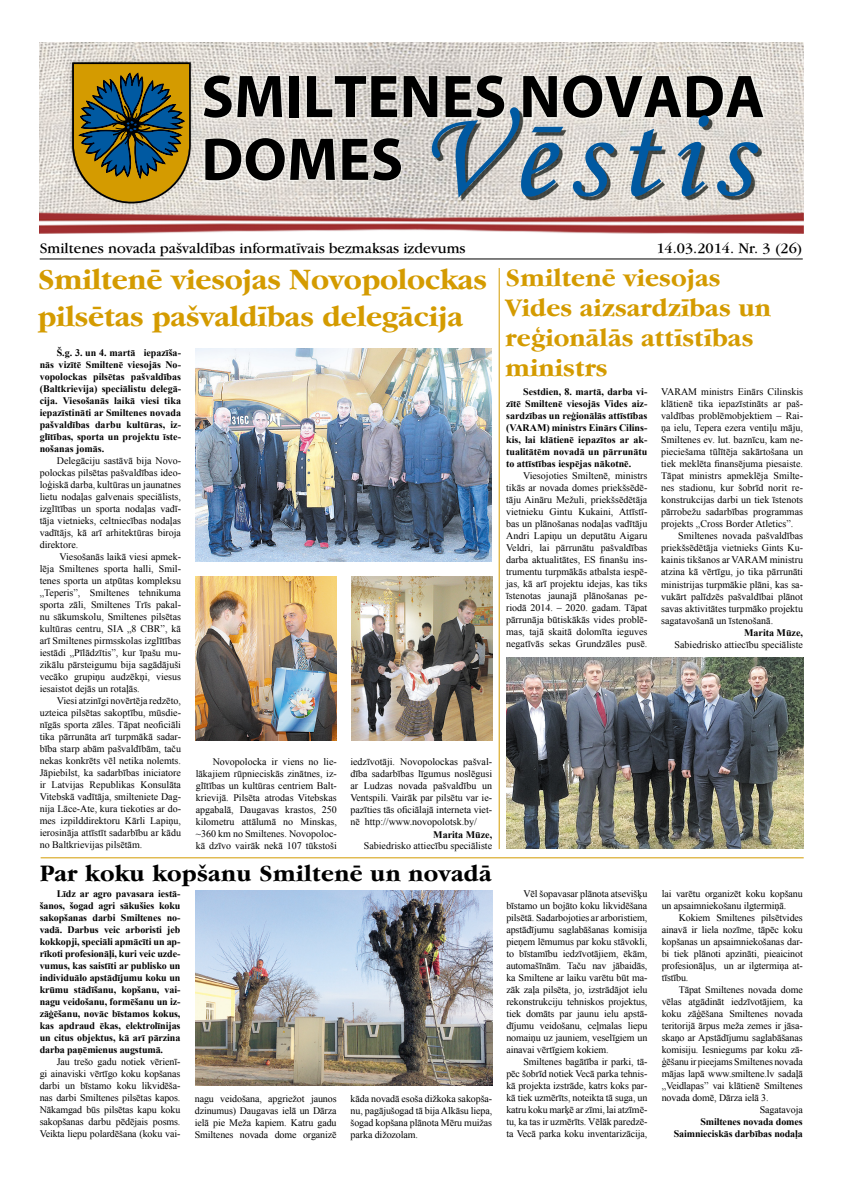
<style>
.page{position:relative;width:851px;height:1191px;background:#fff}
.page>*{position:absolute;margin:0;border:0;box-sizing:border-box;transform-origin:0 0}
.t1{font:700 30px/37px "Garamond IT Cby TL";letter-spacing:-.01em;color:#d49b00}
.t2{font:700 26px/30px "Garamond IT Cby TL";color:#d49b00}
.t3{font:700 24px "Garamond IT Cby TL";letter-spacing:.01em;color:#000}
.t4{font:15px "Garamond IT Cby TL";color:#000}
.t5{font:10px/12px "Times New Roman";color:#000;text-align:justify}
.t6{font:700 10px/12px "Times New Roman";color:#000;text-align:justify}
</style>
<div class="page">
<img style="left:506px;top:658px;width:296px;height:190px">
<hr style="left:40px;top:258px;width:762px;height:1px;background:#000">
<img style="left:40px;top:203px;width:762px;height:31px">
<svg style="left:40px;top:43px;width:762px;height:160px"></svg>
<hr style="left:41px;top:857px;width:762px;height:1px;background:#d49b00">
<hr style="left:498px;top:268px;width:1px;height:581px;background:#d49b00">
<img style="left:351px;top:576px;width:141px;height:164px">
<img style="left:195px;top:348px;width:296px;height:213px">
<img style="left:195px;top:890px;width:297px;height:195px">
<img style="left:195px;top:576px;width:141px;height:164px">
<h3 class="t4" style="left:40px;top:239px;width:427px">Smiltenes novada pašvaldības informatīvais bezmaksas izdevums</h3>
<h3 class="t4" style="left:656px;top:239px;width:148px">14.03.2014. Nr. 3 (26)</h3>
<h1 class="t1" style="left:38px;top:259px;width:451px">Smiltenē viesojas Novopolockas pilsētas pašvaldības delegācija</h1>
<p class="t6" style="left:40px;top:346px;width:143px;text-indent:17px">Š.g. 3. un 4. martā iepazīša&shy;nās vizītē Smiltenē viesojās No&shy;vopolockas pilsētas pašvaldības (Baltkrievija) speciālistu delegā&shy;cija. Viesošanās laikā viesi tika iepazīstināti ar Smiltenes novada pašvaldības darbu kultūras, iz&shy;glītības, sporta un projektu īste&shy;nošanas jomās.</p>
<p class="t5" style="left:40px;top:454px;width:143px;text-indent:17px">Delegāciju sastāvā bija Novo&shy;polockas pilsētas pašvaldības ideo&shy;loģiskā darba, kultūras un jaunatnes lietu nodaļas galvenais speciālists, izglītības un sporta nodaļas vadī&shy;tāja vietnieks, celtniecības nodaļas vadītājs, kā arī arhitektūras biroja direktore.</p>
<p class="t5" style="left:40px;top:550px;width:143px;text-indent:20px">Viesošanās laikā viesi apmek&shy;lēja Smiltenes sporta halli, Smil&shy;tenes sporta un atpūtas kompleksu „Teperis”, Smiltenes tehnikuma sporta zāli, Smiltenes Trīs pakal&shy;nu sākumskolu, Smiltenes pilsētas kultūras centru, SIA „8 CBR”, kā arī Smiltenes pirmsskolas izglītības iestādi „Pīlādzītis”, kur īpašu mu&shy;zikālu pārsteigumu bija sagādājuši vecāko grupiņu audzēkņi, viesus iesaistot dejās un rotaļās.</p>
<p class="t5" style="left:40px;top:694px;width:143px;text-indent:17px">Viesi atzinīgi novērtēja redzēto, uzteica pilsētas sakoptību, mūsdie&shy;nīgās sporta zāles. Tāpat neoficiāli tika pārrunāta arī turpmākā sadar&shy;bība starp abām pašvaldībām, taču nekas konkrēts vēl netika nolemts.<br>Jāpiebilst, ka sadarbības iniciatore ir Latvijas Republikas Konsulāta Vitebskā vadītāja, smilteniete Dag&shy;nija Lāce-Ate, kura tiekoties ar do&shy;mes izpilddirektoru Kārli Lapiņu, ierosināja attīstīt sadarbību ar kādu no Baltkrievijas pilsētām.</p>
<p class="t6" style="left:40px;top:887px;width:142px;text-indent:17px">Līdz ar agro pavasara iestā&shy;šanos, šogad agri sākušies koku sakopšanas darbi Smiltenes no&shy;vadā. Darbus veic arboristi jeb kokkopji, speciāli apmācīti un ap&shy;rīkoti profesionāļi, kuri veic uzde&shy;vumus, kas saistīti ar publisko un individuālo apstādījumu koku un krūmu stādīšanu, kopšanu, vai&shy;nagu veidošanu, formēšanu un iz&shy;zāģēšanu, novāc bīstamos kokus, kas apdraud ēkas, elektrolīnijas un citus objektus, kā arī pārzina darba paņēmienus augstumā.</p>
<p class="t5" style="left:40px;top:1055px;width:142px;text-indent:17px">Jau trešo gadu notiek vērienī&shy;gi ainaviski vērtīgo koku kopšanas darbi un bīstamo koku likvidēša&shy;nas darbi Smiltenes pilsētas kapos.<br>Nākamgad būs pilsētas kapu koku sakopšanas darbu pēdējais posms.<br>Veikta liepu polardēšana (koku vai-</p>
<p class="t5" style="left:196px;top:755px;width:143px;text-indent:17px">Novopolocka ir viens no lie&shy;lākajiem rūpnieciskās zinātnes, iz&shy;glītības un kultūras centriem Balt&shy;krievijā. Pilsēta atrodas Vitebskas apgabalā, Daugavas krastos, 250 kilometru attālumā no Minskas, ~360 km no Smiltenes. Novopoloc&shy;kā dzīvo vairāk nekā 107 tūkstoši</p>
<p class="t5" style="left:350px;top:755px;width:143px">iedzīvotāji. Novopolockas pašval&shy;dība sadarbības līgumus noslēgusi ar Ludzas novada pašvaldību un Ventspili. Vairāk par pilsētu var ie&shy;pazīties tās oficiālajā interneta viet&shy;nē http://www.novopolotsk.by/</p>
<p class="t6" style="left:433px;top:828px;width:60px">Marita Mūze,</p>
<p class="t5" style="left:364px;top:839px;width:130px">Sabiedrisko attiecību speciāliste</p>
<h3 class="t3" style="left:40px;top:857px;width:453px">Par koku kopšanu Smiltenē un novadā</h3>
<p class="t5" style="left:195px;top:1093px;width:143px">nagu veidošana, apgriežot jaunos dzinumus) Daugavas ielā un Dārza ielā pie Meža kapiem. Katru gadu Smiltenes novada dome organizē</p>
<p class="t5" style="left:350px;top:1093px;width:143px">kāda novadā esoša dižkoka sakopša&shy;nu, pagājušogad tā bija Alkāsu liepa, šogad kopšana plānota Mēru muižas parka dižozolam.</p>
<h2 class="t2" style="left:505px;top:261px;width:267px">Smiltenē viesojas<br>Vides aizsardzības un reģionālās attīstības ministrs</h2>
<p class="t5" style="left:661px;top:386px;width:143px">VARAM ministrs Einārs Cilinskis</p>
<p class="t5" style="left:661px;top:398px;width:143px">klātienē tika iepazīstināts ar paš-</p>
<p class="t5" style="left:661px;top:410px;width:143px">valdības problēmobjektiem – Rai-</p>
<p class="t5" style="left:661px;top:422px;width:143px">ņa ielu, Tepera ezera ventiļu māju,</p>
<p class="t5" style="left:661px;top:434px;width:143px">Smiltenes ev. lut. baznīcu, kam ne-</p>
<p class="t5" style="left:661px;top:446px;width:143px">pieciešama tūlītēja sakārtošana un</p>
<p class="t5" style="left:661px;top:458px;width:143px">tiek meklēta finansējuma piesaiste.</p>
<p class="t5" style="left:661px;top:470px;width:143px">Tāpat ministrs apmeklēja Smilte-</p>
<p class="t5" style="left:661px;top:482px;width:143px">nes stadionu, kur šobrīd norit re-</p>
<p class="t5" style="left:661px;top:494px;width:143px">konstrukcijas darbi un tiek īstenots</p>
<p class="t5" style="left:661px;top:506px;width:143px">pārrobežu sadarbības programmas</p>
<p class="t5" style="left:661px;top:518px;width:134px">projekts „Cross Border Atletics”.</p>
<p class="t5" style="left:678px;top:530px;width:126px">Smiltenes novada pašvaldības</p>
<p class="t5" style="left:661px;top:542px;width:143px">priekšsēdētāja vietnieks Gints Ku-</p>
<p class="t5" style="left:661px;top:554px;width:143px">kainis tikšanos ar VARAM ministru</p>
<p class="t5" style="left:661px;top:566px;width:143px">atzina kā vērtīgu, jo tika pārrunāti</p>
<p class="t5" style="left:661px;top:578px;width:143px">ministrijas turpmākie plāni, kas sa-</p>
<p class="t5" style="left:661px;top:590px;width:143px">vukārt palīdzēs pašvaldībai plānot</p>
<p class="t5" style="left:661px;top:602px;width:143px">savas aktivitātes turpmāko projektu</p>
<p class="t5" style="left:661px;top:614px;width:113px">sagatavošanā un īstenošanā.</p>
<p class="t6" style="left:744px;top:626px;width:60px">Marita Mūze,</p>
<p class="t5" style="left:674px;top:638px;width:130px">Sabiedrisko attiecību speciāliste</p>
<p class="t6" style="left:506px;top:386px;width:143px;text-indent:17px">Sestdien, 8. martā, darba vi&shy;zītē Smiltenē viesojās Vides aiz&shy;sardzības un reģionālās attīstības (VARAM) ministrs Einārs Cilins&shy;kis, lai klātienē iepazītos ar ak&shy;tualitātēm novadā un pārrunātu to attīstības iespējas nākotnē.</p>
<p class="t5" style="left:506px;top:470px;width:143px;text-indent:17px">Viesojoties Smiltenē, ministrs tikās ar novada domes priekšsēdē&shy;tāju Aināru Mežuli, priekšsēdētāja vietnieku Gintu Kukaini, Attīstī&shy;bas un plānošanas nodaļas vadītāju Andri Lapiņu un deputātu Aigaru Veldri, lai pārrunātu pašvaldības darba aktualitātes, ES finanšu ins&shy;trumentu turpmākās atbalsta iespē&shy;jas, kā arī projektu idejas, kas tiks īstenotas jaunajā plānošanas pe&shy;riodā 2014. – 2020. gadam. Tāpat pārrunāja būtiskākās vides problē&shy;mas, tajā skaitā dolomīta ieguves negatīvās sekas Grundzāles pusē.</p>
<p class="t5" style="left:506px;top:887px;width:142px;text-indent:17px">Vēl šopavasar plānota atsevišķu bīstamo un bojāto koku likvidēšana pilsētā. Sadarbojoties ar arboristiem, apstādījumu saglabāšanas komisija pieņem lēmumus par koku stāvokli, to bīstamību iedzīvotājiem, ēkām, automašīnām. Taču nav jābaidās, ka Smiltene ar laiku varētu būt ma&shy;zāk zaļa pilsēta, jo, izstrādājot ielu rekonstrukciju tehniskos projektus, tiek domāts par jaunu ielu apstā&shy;dījumu veidošanu, ceļmalas liepu nomaiņu uz jauniem, veselīgiem un ainavai vērtīgiem kokiem.</p>
<p class="t5" style="left:506px;top:1055px;width:142px;text-indent:17px">Smiltenes bagātība ir parki, tā&shy;pēc šobrīd notiek Vecā parka tehnis&shy;kā projekta izstrāde, katrs koks par&shy;kā tiek uzmērīts, noteikta tā suga, un katru koku marķē ar zīmi, lai atzīmē&shy;tu, ka tas ir uzmērīts. Vēlāk paredzē&shy;ta Vecā parka koku inventarizācija,</p>
<p class="t5" style="left:661px;top:887px;width:143px">lai varētu organizēt koku kopšanu un apsaimniekošanu ilgtermiņā.</p>
<p class="t5" style="left:661px;top:911px;width:143px;text-indent:17px">Kokiem Smiltenes pilsētvides ainavā ir liela nozīme, tāpēc koku kopšanas un apsaimniekošanas dar&shy;bi tiek plānoti apzināti, pieaicinot profesionāļus, un ar ilgtermiņa at&shy;tīstību.</p>
<p class="t5" style="left:678px;top:983px;width:126px">Tāpat Smiltenes novada dome</p>
<p class="t5" style="left:661px;top:995px;width:143px">vēlas atgādināt iedzīvotājiem, ka</p>
<p class="t5" style="left:661px;top:1007px;width:143px">koku zāģēšana Smiltenes novada</p>
<p class="t5" style="left:661px;top:1019px;width:143px">teritorijā ārpus meža zemes ir jāsa-</p>
<p class="t5" style="left:661px;top:1031px;width:143px">skaņo ar Apstādījumu saglabāšanas</p>
<p class="t5" style="left:661px;top:1043px;width:143px">komisiju. Iesniegums par koku zā-</p>
<p class="t5" style="left:661px;top:1055px;width:143px">ģēšanu ir pieejams Smiltenes novada</p>
<p class="t5" style="left:661px;top:1067px;width:143px">mājas lapā www.smiltene.lv sadaļā</p>
<p class="t5" style="left:661px;top:1079px;width:143px">„Veidlapas” vai klātienē Smiltenes</p>
<p class="t5" style="left:661px;top:1091px;width:108px">novada domē, Dārza ielā 3.</p>
<p class="t5" style="left:759px;top:1103px;width:44px">Sagatavoja</p>
<p class="t6" style="left:673px;top:1115px;width:130px;text-align:right">Smiltenes novada domes<br>Saimnieciskās darbības nodaļa</p>
</div>
